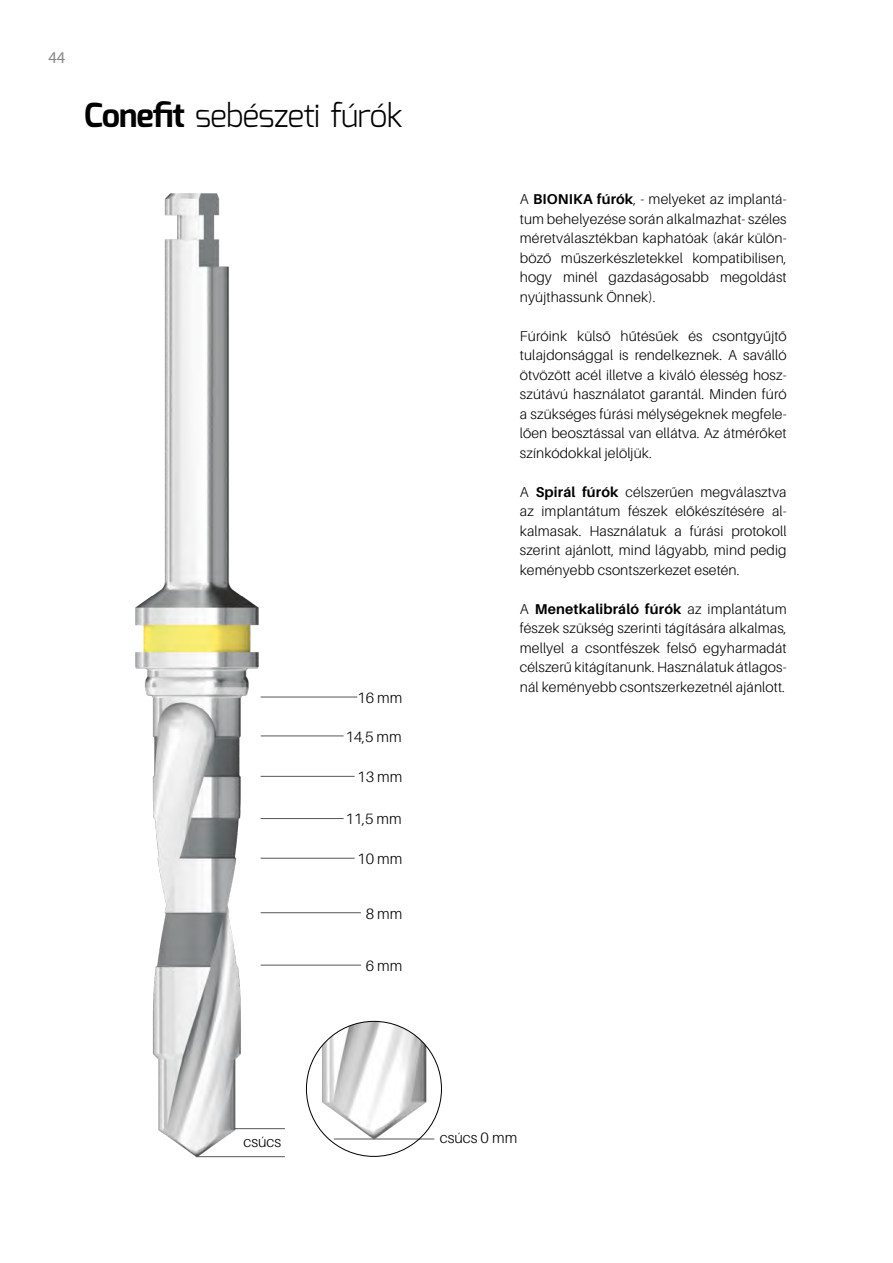
<style>
.page{position:relative;width:893px;height:1263px;background:#fff}
.page>*{position:absolute;margin:0;border:0;box-sizing:border-box;transform-origin:0 0}
.t1{font:300 32.1px "Exo";letter-spacing:-.03em;color:#000}
.t2{font:16.5px "Myriad Pro";color:#878787}
.t3{font:300 15px "Aileron";color:#000}
.t4{font:300 14.25px/19.5px "Aileron";letter-spacing:.01em;color:#000;text-align:justify}
.s1{font-weight:700;font-size:33px}
.s2{font-weight:700}
</style>
<div class="page">
<hr style="left:196px;top:1156px;width:89px;height:1px;background:#575756">
<hr style="left:196px;top:1128px;width:89px;height:1px;background:#575756">
<hr style="left:261px;top:818px;width:83px;height:1px;background:#575756">
<hr style="left:261px;top:858px;width:94px;height:1px;background:#575756">
<hr style="left:261px;top:912px;width:100px;height:1px;background:#575756">
<hr style="left:261px;top:965px;width:100px;height:1px;background:#575756">
<hr style="left:261px;top:776px;width:94px;height:1px;background:#575756">
<hr style="left:261px;top:697px;width:96px;height:1px;background:#575756">
<hr style="left:261px;top:736px;width:83px;height:1px;background:#575756">
<img style="left:314px;top:1021px;width:120px;height:119px">
<img style="left:135px;top:193px;width:123px;height:964px">
<p class="t2" style="left:48px;top:47px;width:18px">44</p>
<h1 class="t1" style="left:84px;top:95px;width:320px"><span class="s1">Conefit</span> sebészeti fúrók</h1>
<p class="t3" style="left:357px;top:689px;width:47px">16 mm</p>
<p class="t3" style="left:345px;top:728px;width:58px">14,5 mm</p>
<p class="t3" style="left:357px;top:769px;width:47px">13 mm</p>
<p class="t3" style="left:345px;top:811px;width:58px">11,5 mm</p>
<p class="t3" style="left:357px;top:850px;width:47px">10 mm</p>
<p class="t3" style="left:366px;top:905px;width:38px">8 mm</p>
<p class="t3" style="left:366px;top:957px;width:38px">6 mm</p>
<p class="t4" style="left:520px;top:190px;width:268px">A <span class="s2">BIONIKA fúrók</span>, - melyeket az implantá&shy;tum behelyezése során alkalmazhat- széles méretválasztékban kaphatóak (akár külön&shy;böző műszerkészletekkel kompatibilisen, hogy minél gazdaságosabb megoldást nyújthassunk Önnek).</p>
<p class="t4" style="left:520px;top:326px;width:268px">Fúróink külső hűtésűek és csontgyűjtő tulajdonsággal is rendelkeznek. A saválló ötvözött acél illetve a kiváló élesség hos - szútávú használatot garantál. Minden fúró a szükséges fúrási mélységeknek megfele&shy;lően beosztással van ellátva. Az átmérőket színkódokkal jelöljük.</p>
<p class="t4" style="left:520px;top:482px;width:268px">A <span class="s2">Spirál fúrók</span> célszerűen megválasztva az implantátum fészek előkészítésére al&shy;kalmasak. Használatuk a fúrási protokoll szerint ajánlott, mind lágyabb, mind pedig keményebb csontszerkezet esetén.</p>
<p class="t4" style="left:520px;top:599px;width:268px">A <span class="s2">Menetkalibráló fúrók</span> az implantátum fészek szükség szerinti tágítására alkalmas, mellyel a csontfészek felső egyharmadát célszerű kitágítanunk. Használatuk átlagos&shy;nál keményebb csontszerkezetnél ajánlott.</p>
<p class="t3" style="left:243px;top:1134px;width:39px">csúcs</p>
<p class="t3" style="left:440px;top:1130px;width:79px">csúcs 0 mm</p>
</div>
